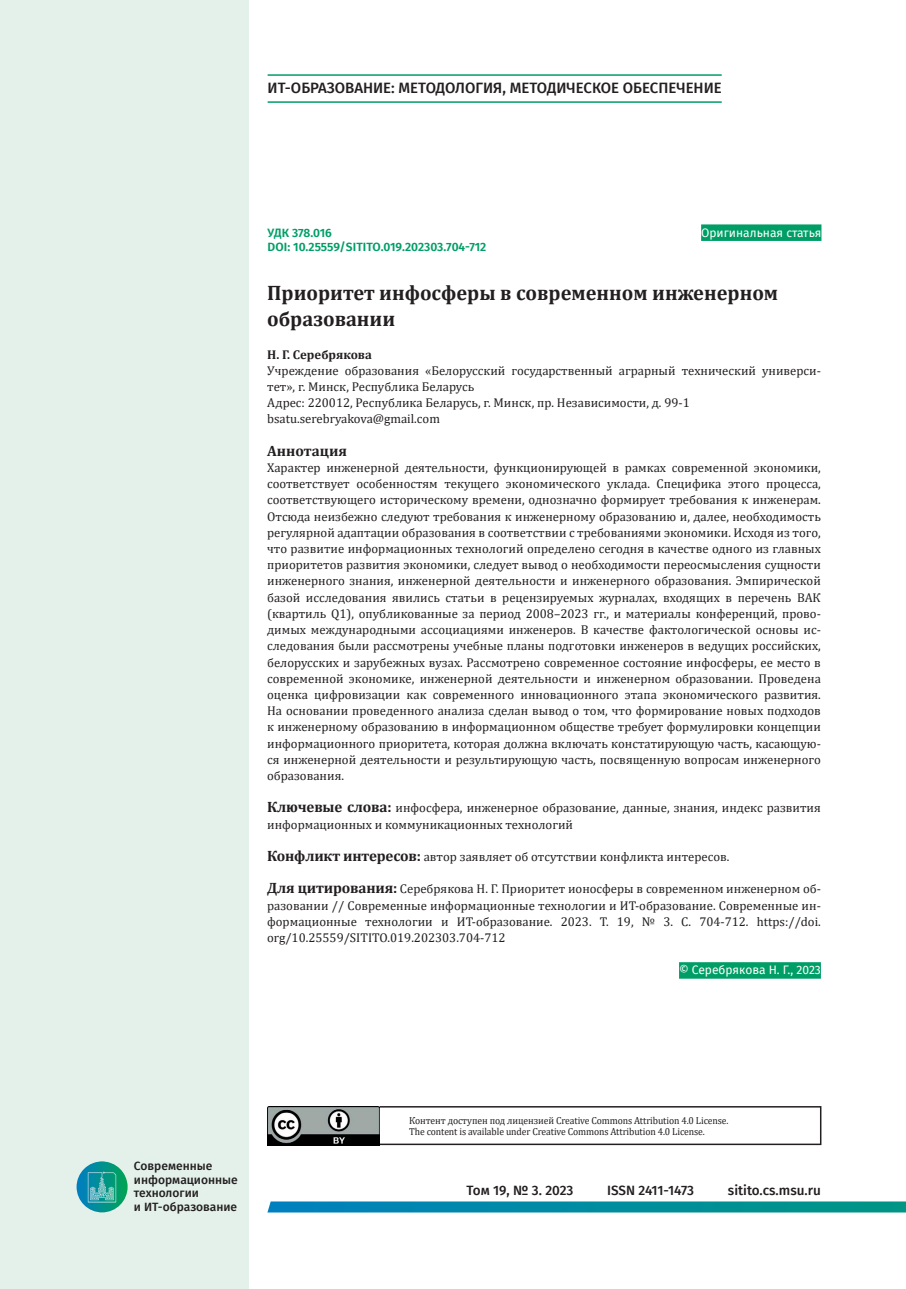
<style>
.page{position:relative;width:906px;height:1289px;background:#fff}
.page>*{position:absolute;margin:0;border:0;box-sizing:border-box;transform-origin:0 0}
.t1{font:700 21px/25.2px "Cambria";color:#231f20}
.t2{font:500 15px "Fira Sans";color:#231f20}
.t3{font:700 15px "Cambria";color:#231f20}
.t4{font:500 13.5px "Fira Sans";color:#231f20}
.t5{font:12.75px/16.2px "Cambria";color:#231f20}
.t6{font:700 12.75px "Cambria";color:#231f20}
.t7{font:500 12px/13.5px "Fira Sans";color:#231f20}
.t8{font:600 12px/14.4px "Fira Sans";color:#009e67}
.t9{font:12px "Fira Sans";color:#fff}
.t10{font:10.2px/10.5px "Cambria";letter-spacing:-.01em;color:#231f20;scale:.95 1}
.s1{font-weight:700;font-size:15px}
</style>
<div class="page">
<div style="left:0;top:0;width:249px;height:1288px;background:#e3f1ea"></div>
<img style="left:77px;top:1161px;width:51px;height:51px;border-radius:26px">
<svg style="left:267px;top:1201px;width:639px;height:11px;background:#0c90a5"></svg>
<div style="left:268px;top:1106px;width:553px;height:39px;border:2px solid #231f20"></div>
<img style="left:268px;top:1106px;width:111px;height:39px">
<hr style="left:268px;top:74px;width:453px;height:2px;background:#009e67">
<hr style="left:268px;top:101px;width:453px;height:2px;background:#009e67">
<div style="left:701px;top:224px;width:120px;height:17px;background:#009e67"></div>
<div style="left:679px;top:962px;width:142px;height:16px;background:#009e67"></div>
<p class="t2" style="left:268px;top:76px;width:455px">ИТ-ОБРАЗОВАНИЕ: МЕТОДОЛОГИЯ, МЕТОДИЧЕСКОЕ ОБЕСПЕЧЕНИЕ</p>
<p class="t8" style="left:267px;top:224px;width:220px">УДК 378.016<br>DOI: 10.25559/SITITO.019.202303.704-712</p>
<p class="t9" style="left:701px;top:223px;width:122px">Оригинальная статья</p>
<h1 class="t1" style="left:267px;top:280px;width:512px">Приоритет инфосферы в современном инженерном образовании</h1>
<p class="t6" style="left:267px;top:345px;width:106px">Н. Г. Серебрякова</p>
<p class="t5" style="left:267px;top:362px;width:555px">Учреждение образования «Белорусский государственный аграрный технический универси&shy;тет», г. Минск, Республика Беларусь<br>Адрес: 220012, Республика Беларусь, г. Минск, пр. Независимости, д. 99-1 bsatu.serebryakova@gmail.com</p>
<p class="t3" style="left:267px;top:440px;width:81px">Аннотация</p>
<p class="t5" style="left:267px;top:459px;width:555px;text-align:justify">Характер инженерной деятельности, функционирующей в рамках современной экономики, соответствует особенностям текущего экономического уклада. Специфика этого процесса, соответствующего историческому времени, однозначно формирует требования к инженерам.<br>Отсюда неизбежно следуют требования к инженерному образованию и, далее, необходимость регулярной адаптации образования в соответствии с требованиями экономики. Исходя из того, что развитие информационных технологий определено сегодня в качестве одного из главных приоритетов развития экономики, следует вывод о необходимости переосмысления сущности инженерного знания, инженерной деятельности и инженерного образования. Эмпирической базой исследования явились статьи в рецензируемых журналах, входящих в перечень ВАК (квартиль Q1), опубликованные за период 2008–2023 гг., и материалы конференций, прово&shy;димых международными ассоциациями инженеров. В качестве фактологической основы ис&shy;следования были рассмотрены учебные планы подготовки инженеров в ведущих российских, белорусских и зарубежных вузах. Рассмотрено современное состояние инфосферы, ее место в современной экономике, инженерной деятельности и инженерном образовании. Проведена оценка цифровизации как современного инновационного этапа экономического развития.<br>На основании проведенного анализа сделан вывод о том, что формирование новых подходов к инженерному образованию в информационном обществе требует формулировки концепции информационного приоритета, которая должна включать констатирующую часть, касающую&shy;ся инженерной деятельности и результирующую часть, посвященную вопросам инженерного образования.</p>
<p class="t5" style="left:267px;top:799px;width:555px"><span class="s1">Ключевые слова:</span> инфосфера, инженерное образование, данные, знания, индекс развития информационных и коммуникационных технологий</p>
<p class="t5" style="left:267px;top:848px;width:464px"><span class="s1">Конфликт интересов:</span> автор заявляет об отсутствии конфликта интересов.</p>
<p class="t5" style="left:267px;top:880px;width:555px;text-align:justify"><span class="s1">Для цитирования:</span> Серебрякова Н. Г. Приоритет ионосферы в современном инженерном об&shy;разовании // Современные информационные технологии и ИТ-образование. Современные ин&shy;формационные технологии и ИТ-образование. 2023. Т. 19, № 3. С. 704-712. https://doi. org/10.25559/SITITO.019.202303.704-712</p>
<p class="t9" style="left:679px;top:961px;width:143px">© Серебрякова Н. Г., 2023</p>
<p class="t7" style="left:134px;top:1158px;width:105px">Современные информационные технологии<br>и ИТ-образование</p>
<p class="t10" style="left:409px;top:1115px;width:338px">Контент доступен под лицензией Creative Commons Attribution 4.0 License.<br>The content is available under Creative Commons Attribution 4.0 License.</p>
<p class="t4" style="left:466px;top:1179px;width:108px">Том 19, № 3. 2023</p>
<p class="t4" style="left:607px;top:1179px;width:88px">ISSN 2411-1473</p>
<p class="t4" style="left:728px;top:1179px;width:94px">sitito.cs.msu.ru</p>
</div>
